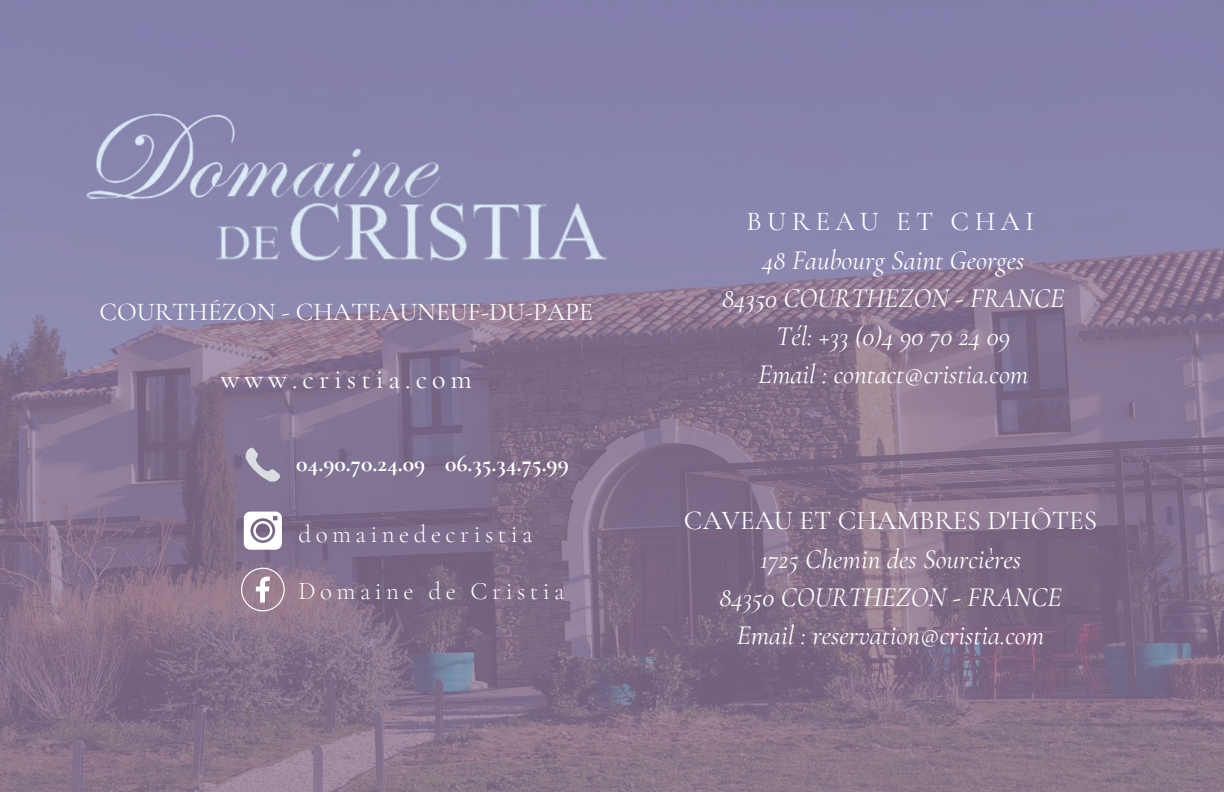
<style>
.page{position:relative;width:1224px;height:792px;background:#fff}
.page>*{position:absolute;margin:0;border:0;box-sizing:border-box;transform-origin:0 0}
.t1{font:28px "Cormorant Garamond";letter-spacing:.18em;color:#fff}
.t2{font:italic 27.3px/38.2px "Cormorant Garamond";color:#fff;text-align:center}
.t3{font:27.3px "Cormorant Garamond";color:#fff}
.t4{font:27.3px "Cormorant Garamond";letter-spacing:.195em;color:#fff}
.t5{font:25.7px "Cormorant Garamond";color:#fff}
.t6{font:300 25px "Cormorant Garamond";letter-spacing:.18em;color:#fff}
.t7{font:700 23.9px "Cormorant Garamond";color:#fff}
</style>
<div class="page">
<img style="left:0;top:0;width:1224px;height:792px">
<svg style="left:244px;top:512px;width:38px;height:38px"></svg>
<svg style="left:241px;top:568px;width:44px;height:43px;background:#ab94a3"></svg>
<p class="t5" style="left:100px;top:297px;width:495px">COURTHÉZON - CHATEAUNEUF-DU-PAPE</p>
<p class="t4" style="left:747px;top:205px;width:289px">BUREAU ET CHAI</p>
<p class="t2" style="left:722px;top:241px;width:344px">48 Faubourg Saint Georges<br>84350 COURTHEZON - FRANCE<br>Tél: +33 (0)4 90 70 24 09</p>
<p class="t1" style="left:221px;top:362px;width:253px">www.cristia.com</p>
<p class="t2" style="left:758px;top:356px;width:272px">Email : contact@cristia.com</p>
<p class="t7" style="left:296px;top:449px;width:274px">04.90.70.24.09 06.35.34.75.99</p>
<p class="t6" style="left:299px;top:519px;width:236px">domainedecristia</p>
<p class="t6" style="left:299px;top:576px;width:268px">Domaine de Cristia</p>
<p class="t3" style="left:684px;top:504px;width:415px">CAVEAU ET CHAMBRES D'HÔTES</p>
<p class="t2" style="left:719px;top:540px;width:344px">1725 Chemin des Sourcières<br>84350 COURTHEZON - FRANCE<br>Email : reservation@cristia.com</p>
</div>
